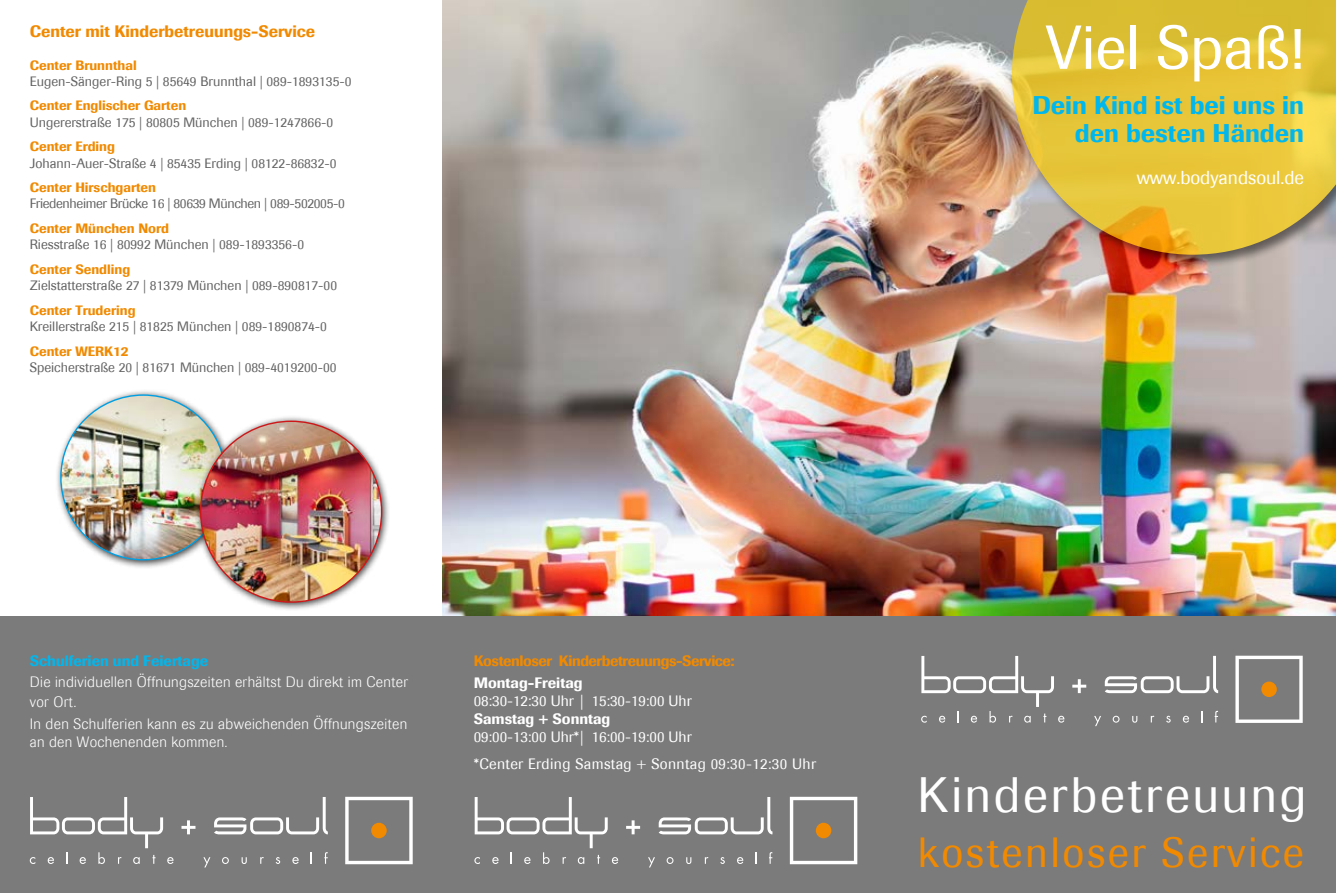
<style>
.page{position:relative;width:1336px;height:893px;background:#fff}
.page>*{position:absolute;margin:0;border:0;box-sizing:border-box;transform-origin:0 0}
.t1{font:61.35px "Imago";color:#fff}
.t2{font:49.5px "Imago";letter-spacing:.055em;color:#fff}
.t3{font:42px "Imago";letter-spacing:.06em;color:#f18a00}
.t4{font:500 25.5px/28px "Imago";color:#00b7ed;text-align:right}
.t5{font:18.75px "Imago";color:#fff}
.t6{font:500 16.5px "Imago";color:#f18a00}
.t7{font:300 15px/19.2px "Imago";letter-spacing:.025em;color:#fff}
.t8{font:15px/26.7px "Imago";letter-spacing:.025em;color:#fff}
.t9{font:500 15px "Imago";letter-spacing:-.03em;color:#f18a00}
.t10{font:500 15px "Imago";color:#fff}
.t11{font:15px "Imago";color:#fff}
.t12{font:500 15px "Imago";color:#00b7ed}
.t13{font:13.5px "Imago";color:#646363}
.t14{font:500 13.5px "Imago";color:#f18a00}
.t15{font:13.5px "Imago";letter-spacing:-.025em;color:#646363}
</style>
<div class="page">
<div style="left:55px;top:389px;width:180px;height:179px;background:#000;opacity:.75"></div>
<img style="left:61px;top:395px;width:164px;height:165px;border-radius:82px">
<img style="left:442px;top:0;width:893px;height:617px">
<div style="left:1010px;top:0;width:325px;height:269px;background:#000;opacity:.75"></div>
<svg style="left:1011px;top:0;width:324px;height:255px;background:#debd43"></svg>
<div style="left:195px;top:415px;width:195px;height:196px;background:#000;opacity:.75"></div>
<img style="left:201px;top:421px;width:180px;height:181px;border-radius:90px">
<div style="left:0;top:617px;width:1335px;height:276px;background:#7c7b7b"></div>
<svg style="left:1235px;top:656px;width:67px;height:67px"></svg>
<div style="left:1261px;top:682px;width:15px;height:15px;background:#f18a00;border-radius:50%"></div>
<svg style="left:1094px;top:716px;width:6px;height:10px"></svg>
<svg style="left:1112px;top:716px;width:7px;height:7px"></svg>
<svg style="left:1132px;top:716px;width:5px;height:7px"></svg>
<svg style="left:1150px;top:716px;width:4px;height:6px"></svg>
<svg style="left:1166px;top:716px;width:4px;height:7px"></svg>
<svg style="left:1182px;top:716px;width:6px;height:7px"></svg>
<svg style="left:1214px;top:711px;width:3px;height:11px"></svg>
<svg style="left:1104px;top:656px;width:113px;height:37px"></svg>
<svg style="left:1072px;top:679px;width:14px;height:14px"></svg>
<svg style="left:921px;top:656px;width:143px;height:67px"></svg>
<svg style="left:789px;top:797px;width:68px;height:67px"></svg>
<div style="left:815px;top:823px;width:16px;height:15px;background:#f18a00;border-radius:50%"></div>
<svg style="left:648px;top:857px;width:7px;height:10px"></svg>
<svg style="left:666px;top:857px;width:7px;height:7px"></svg>
<svg style="left:686px;top:857px;width:5px;height:7px"></svg>
<svg style="left:704px;top:857px;width:4px;height:7px"></svg>
<svg style="left:720px;top:857px;width:4px;height:7px"></svg>
<svg style="left:737px;top:857px;width:6px;height:7px"></svg>
<svg style="left:755px;top:852px;width:1px;height:12px"></svg>
<svg style="left:769px;top:852px;width:3px;height:12px"></svg>
<svg style="left:658px;top:797px;width:114px;height:37px"></svg>
<svg style="left:626px;top:820px;width:14px;height:14px"></svg>
<svg style="left:474px;top:797px;width:144px;height:67px"></svg>
<svg style="left:345px;top:797px;width:67px;height:67px"></svg>
<div style="left:371px;top:823px;width:15px;height:15px;background:#f18a00;border-radius:50%"></div>
<svg style="left:203px;top:857px;width:7px;height:10px"></svg>
<svg style="left:222px;top:857px;width:7px;height:7px"></svg>
<svg style="left:241px;top:857px;width:6px;height:7px"></svg>
<svg style="left:260px;top:857px;width:4px;height:7px"></svg>
<svg style="left:275px;top:857px;width:5px;height:7px"></svg>
<svg style="left:292px;top:857px;width:7px;height:7px"></svg>
<svg style="left:311px;top:852px;width:1px;height:12px"></svg>
<svg style="left:324px;top:852px;width:4px;height:12px"></svg>
<svg style="left:214px;top:797px;width:114px;height:37px"></svg>
<svg style="left:181px;top:820px;width:14px;height:14px"></svg>
<svg style="left:30px;top:797px;width:144px;height:67px"></svg>
<p class="t6" style="left:30px;top:21px;width:287px">Center mit Kinderbetreuungs-Service</p>
<p class="t14" style="left:30px;top:57px;width:108px">Center Brunnthal</p>
<p class="t13" style="left:30px;top:73px;width:323px">Eugen-Sänger-Ring 5 | 85649 Brunnthal | 089-1893135-0</p>
<p class="t14" style="left:30px;top:98px;width:158px">Center Englischer Garten</p>
<p class="t13" style="left:30px;top:114px;width:305px">Ungererstraße 175 | 80805 München | 089-1247866-0</p>
<p class="t14" style="left:30px;top:138px;width:87px">Center Erding</p>
<p class="t13" style="left:30px;top:155px;width:308px">Johann-Auer-Straße 4 | 85435 Erding | 08122-86832-0</p>
<p class="t14" style="left:30px;top:179px;width:128px">Center Hirschgarten</p>
<p class="t15" style="left:30px;top:196px;width:316px">Friedenheimer Brücke 16 | 80639 München | 089-502005-0</p>
<p class="t14" style="left:30px;top:220px;width:141px">Center München Nord</p>
<p class="t13" style="left:30px;top:237px;width:276px">Riesstraße 16 | 80992 München | 089-1893356-0</p>
<p class="t14" style="left:30px;top:261px;width:102px">Center Sendling</p>
<p class="t13" style="left:30px;top:278px;width:309px">Zielstatterstraße 27 | 81379 München | 089-890817-00</p>
<p class="t14" style="left:30px;top:302px;width:107px">Center Trudering</p>
<p class="t13" style="left:30px;top:319px;width:298px">Kreillerstraße 215 | 81825 München | 089-1890874-0</p>
<p class="t14" style="left:30px;top:343px;width:100px">Center WERK12</p>
<p class="t13" style="left:30px;top:360px;width:308px">Speicherstraße 20 | 81671 München | 089-4019200-00</p>
<h1 class="t1" style="left:1045px;top:12px;width:260px">Viel Spaß!</h1>
<h3 class="t4" style="left:1032px;top:91px;width:273px">Dein Kind ist bei uns in den besten Händen</h3>
<h3 class="t5" style="left:1136px;top:167px;width:169px">www.bodyandsoul.de</h3>
<p class="t12" style="left:30px;top:652px;width:180px">Schulferien und Feiertage</p>
<p class="t7" style="left:30px;top:673px;width:380px">Die individuellen Öffnungszeiten erhältst Du direkt im Center vor Ort.</p>
<p class="t7" style="left:30px;top:715px;width:379px;line-height:18px">In den Schulferien kann es zu abweichenden Öffnungszeiten an den Wochenenden kommen.</p>
<p class="t9" style="left:473px;top:652px;width:262px">Kostenloser Kinderbetreuungs-Service:</p>
<p class="t10" style="left:473px;top:674px;width:110px">Montag-Freitag</p>
<p class="t11" style="left:473px;top:692px;width:219px">08:30-12:30 Uhr | 15:30-19:00 Uhr</p>
<p class="t10" style="left:473px;top:710px;width:138px">Samstag + Sonntag</p>
<p class="t8" style="left:473px;top:724px;width:344px">09:00-13:00 Uhr*| 16:00-19:00 Uhr<br>*Center Erding Samstag + Sonntag 09:30-12:30 Uhr</p>
<h2 class="t2" style="left:917px;top:765px;width:390px">Kinderbetreuung</h2>
<h3 class="t3" style="left:917px;top:828px;width:387px">kostenloser Service</h3>
</div>
